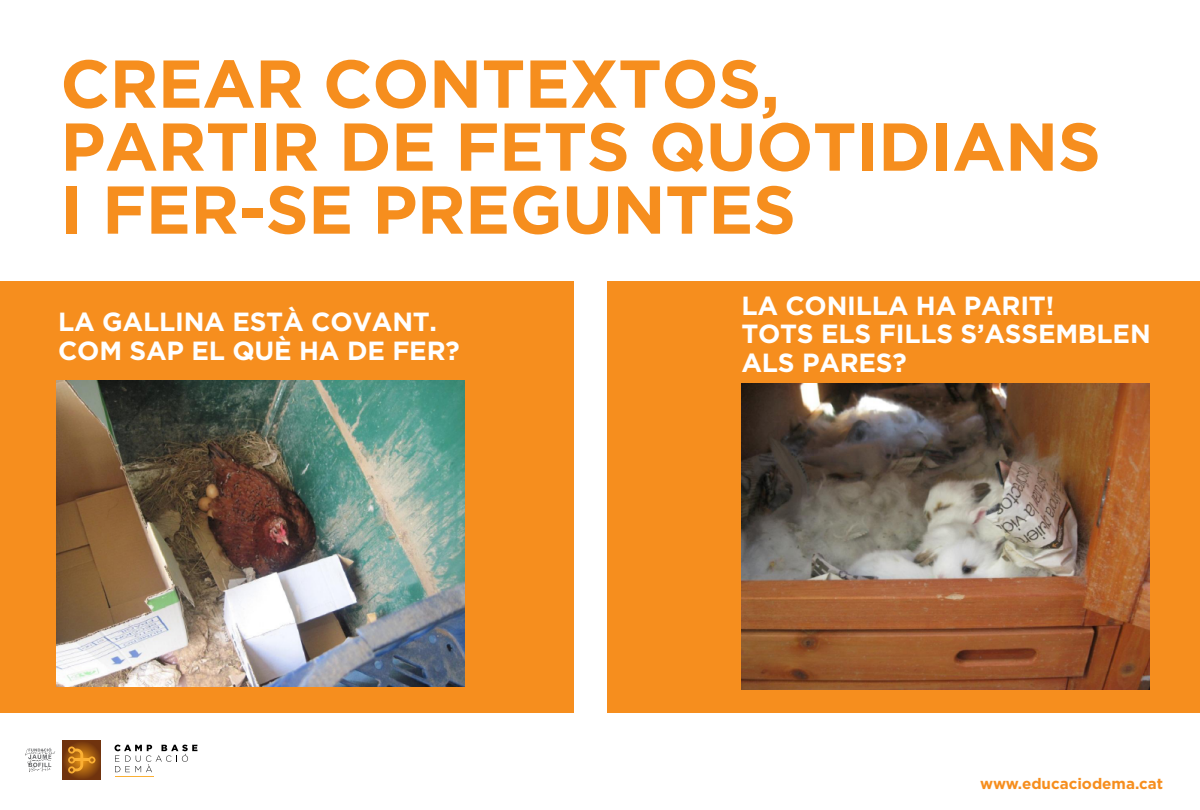
<style>
.page{position:relative;width:1200px;height:810px;background:#fff}
.page>*{position:absolute;margin:0;border:0;box-sizing:border-box;transform-origin:0 0}
.t1{font:700 67.5px/63px "Gotham";letter-spacing:-.01em;color:#f68e1e}
.t2{font:700 26.25px/28.5px "Gotham";letter-spacing:-.01em;color:#fff}
.t3{font:700 15.23px "Gotham";color:#f68e1e}
</style>
<div class="page">
<svg style="left:25px;top:748px;width:30px;height:24px"></svg>
<svg style="left:62px;top:741px;width:39px;height:38px"></svg>
<svg style="left:68px;top:746px;width:28px;height:27px"></svg>
<hr style="left:115px;top:776px;width:39px;height:1px;background:#fbb034">
<svg style="left:115px;top:745px;width:82px;height:27px"></svg>
<div style="left:0;top:281px;width:574px;height:432px;background:#f68e1e"></div>
<img style="left:57px;top:380px;width:408px;height:306px">
<div style="left:608px;top:281px;width:592px;height:432px;background:#f68e1e"></div>
<img style="left:742px;top:384px;width:408px;height:306px">
<h1 class="t1" style="left:60px;top:51px;width:1042px">CREAR CONTEXTOS,<br>PARTIR DE FETS QUOTIDIANS<br>I FER-SE PREGUNTES</h1>
<p class="t2" style="left:58px;top:307px;width:403px">LA GALLINA ESTÀ COVANT.<br>COM SAP EL QUÈ HA DE FER?</p>
<p class="t2" style="left:741px;top:290px;width:411px">LA CONILLA HA PARIT!<br>TOTS ELS FILLS S’ASSEMBLEN<br>ALS PARES?</p>
<p class="t3" style="left:980px;top:774px;width:184px">www.educaciodema.cat</p>
</div>
